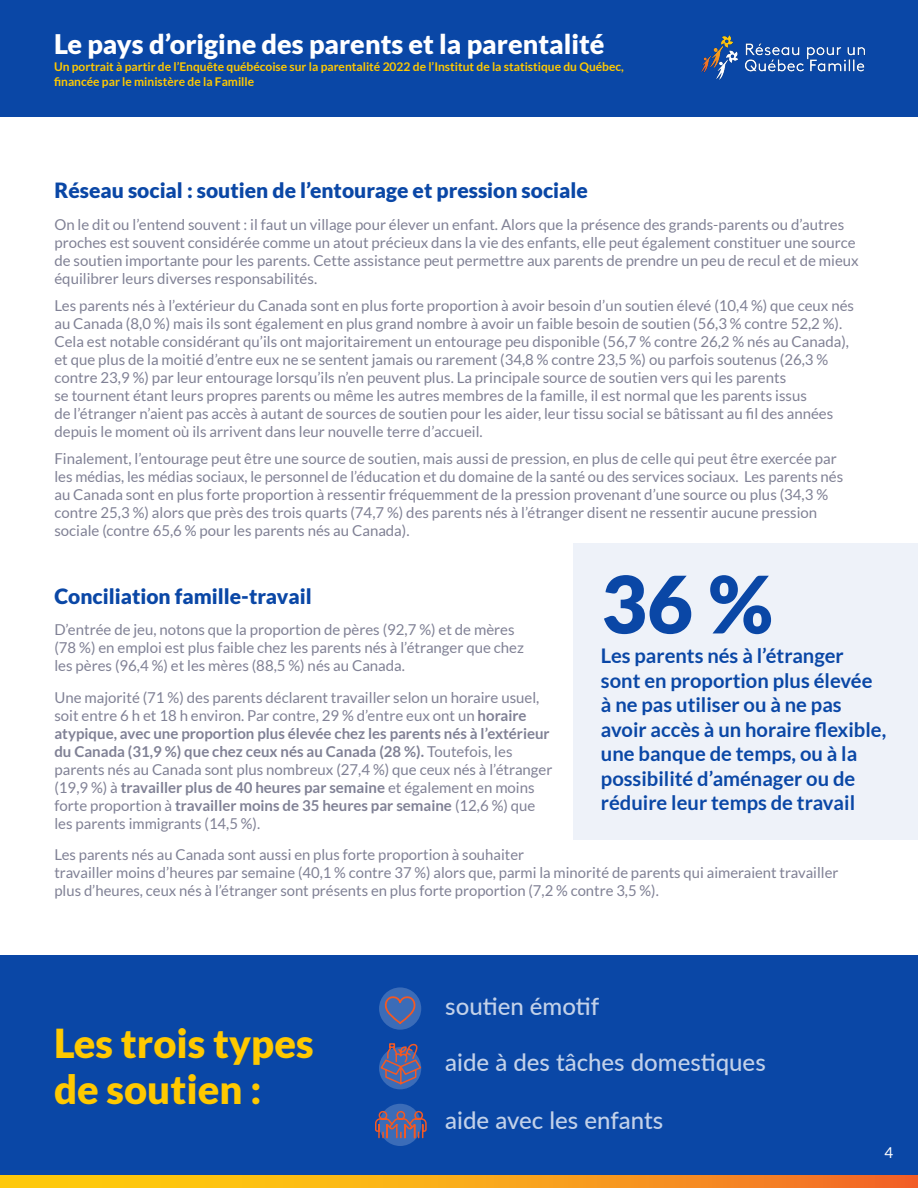
<style>
.page{position:relative;width:918px;height:1188px;background:#fff}
.page>*{position:absolute;margin:0;border:0;box-sizing:border-box;transform-origin:0 0}
.Citation{font:900 79.2px "Lato";color:#0a47a6}
.t1{font:900 39.9px/46.2px "Lato";color:#ffc900}
.t2{font:900 27px "Lato";color:#fff}
.t3{font:500 24px "Lato";color:#c2d1e9}
.Sous-titre{font:900 21px "Lato";color:#0a47a6}
.Citation-2{font:700 20.1px/24.5px "Lato";color:#0a47a6}
.Texte_courant{font:15px/18px "Lato";color:#808195}
.t4{font:15px "Lato";color:#fff}
.t5{font:700 12px/15px "Lato";color:#ffc900}
.s1{font-weight:700}
</style>
<div class="page">
<div style="left:0;top:955px;width:918px;height:220px;background:#0a47a6"></div>
<div style="left:379px;top:987px;width:42px;height:43px;background:#3b6cb8;border-radius:50%"></div>
<svg style="left:382px;top:997px;width:36px;height:28px"></svg>
<div style="left:379px;top:1047px;width:42px;height:42px;background:#3b6cb8;border-radius:50%"></div>
<svg style="left:380px;top:1043px;width:42px;height:41px"></svg>
<div style="left:379px;top:1104px;width:42px;height:42px;background:#3b6cb8;border-radius:50%"></div>
<svg style="left:375px;top:1110px;width:52px;height:29px"></svg>
<svg style="left:0;top:1175px;width:918px;height:13px"></svg>
<div style="left:0;top:0;width:918px;height:117px;background:#0a47a6"></div>
<img style="left:701px;top:35px;width:165px;height:45px">
<div style="left:573px;top:543px;width:345px;height:297px;background:#eef2f9"></div>
<p class="t2" style="left:54px;top:28px;width:552px">Le pays d’origine des parents et la parentalité</p>
<p class="t5" style="left:54px;top:59px;width:571px">Un portrait à partir de l’Enquête québécoise sur la parentalité 2022 de l’Institut de la statistique du Québec, financée par le ministère de la Famille</p>
<p class="Sous-titre" style="left:54px;top:178px;width:535px">Réseau social : soutien de l’entourage et pression sociale</p>
<p class="Texte_courant" style="left:54px;top:215px;width:806px">On le dit ou l’entend souvent : il faut un village pour élever un enfant. Alors que la présence des grands-parents ou d’autres proches est souvent considérée comme un atout précieux dans la vie des enfants, elle peut également constituer une source de soutien importante pour les parents. Cette assistance peut permettre aux parents de prendre un peu de recul et de mieux équilibrer leurs diverses responsabilités.</p>
<p class="Texte_courant" style="left:54px;top:296px;width:801px">Les parents nés à l’extérieur du Canada sont en plus forte proportion à avoir besoin d’un soutien élevé (10,4 %) que ceux nés au Canada (8,0 %) mais ils sont également en plus grand nombre à avoir un faible besoin de soutien (56,3 % contre 52,2 %).<br>Cela est notable considérant qu’ils ont majoritairement un entourage peu disponible (56,7 % contre 26,2 % nés au Canada), et que plus de la moitié d’entre eux ne se sentent jamais ou rarement (34,8 % contre 23,5 %) ou parfois soutenus (26,3 % contre 23,9 %) par leur entourage lorsqu’ils n’en peuvent plus. La principale source de soutien vers qui les parents<br>se tournent étant leurs propres parents ou même les autres membres de la famille, il est normal que les parents issus<br>de l’étranger n’aient pas accès à autant de sources de soutien pour les aider, leur tissu social se bâtissant au fil des années depuis le moment où ils arrivent dans leur nouvelle terre d’accueil.</p>
<p class="Texte_courant" style="left:54px;top:449px;width:790px">Finalement, l’entourage peut être une source de soutien, mais aussi de pression, en plus de celle qui peut être exercée par les médias, les médias sociaux, le personnel de l’éducation et du domaine de la santé ou des services sociaux. Les parents nés au Canada sont en plus forte proportion à ressentir fréquemment de la pression provenant d’une source ou plus (34,3 % contre 25,3 %) alors que près des trois quarts (74,7 %) des parents nés à l’étranger disent ne ressentir aucune pression sociale (contre 65,6 % pour les parents nés au Canada).</p>
<p class="Citation" style="left:601px;top:558px;width:174px">36 %</p>
<p class="Sous-titre" style="left:54px;top:584px;width:259px">Conciliation famille-travail</p>
<p class="Texte_courant" style="left:54px;top:621px;width:471px">D’entrée de jeu, notons que la proportion de pères (92,7 %) et de mères (78 %) en emploi est plus faible chez les parents nés à l’étranger que chez les pères (96,4 %) et les mères (88,5 %) nés au Canada.</p>
<p class="Texte_courant" style="left:54px;top:688px;width:500px">Une majorité (71 %) des parents déclarent travailler selon un horaire usuel, soit entre 6 h et 18 h environ. Par contre, 29 % d’entre eux ont un <span class="s1">horaire atypique, avec une proportion plus élevée chez les parents nés à l’extérieur du Canada (31,9 %) que chez ceux nés au Canada (28 %).</span> Toutefois, les parents nés au Canada sont plus nombreux (27,4 %) que ceux nés à l’étranger (19,9 %) à <span class="s1">travailler plus de 40 heures par semaine</span> et également en moins forte proportion à <span class="s1">travailler moins de 35 heures par semaine</span> (12,6 %) que les parents immigrants (14,5 %).</p>
<p class="Texte_courant" style="left:54px;top:846px;width:785px">Les parents nés au Canada sont aussi en plus forte proportion à souhaiter<br>travailler moins d’heures par semaine (40,1 % contre 37 %) alors que, parmi la minorité de parents qui aimeraient travailler plus d’heures, ceux nés à l’étranger sont présents en plus forte proportion (7,2 % contre 3,5 %).</p>
<p class="Citation-2" style="left:601px;top:644px;width:287px">Les parents nés à l’étranger sont en proportion plus élevée à ne pas utiliser ou à ne pas avoir accès à un horaire flexible, une banque de temps, ou à la possibilité d’aménager ou de réduire leur temps de travail</p>
<p class="t1" style="left:54px;top:1020px;width:261px">Les trois types de soutien :</p>
<p class="t3" style="left:445px;top:989px;width:156px">soutien émotif</p>
<p class="t3" style="left:445px;top:1045px;width:322px">aide à des tâches domestiques</p>
<p class="t3" style="left:445px;top:1103px;width:219px">aide avec les enfants</p>
<p class="t4" style="left:885px;top:1144px;width:10px">4</p>
</div>
